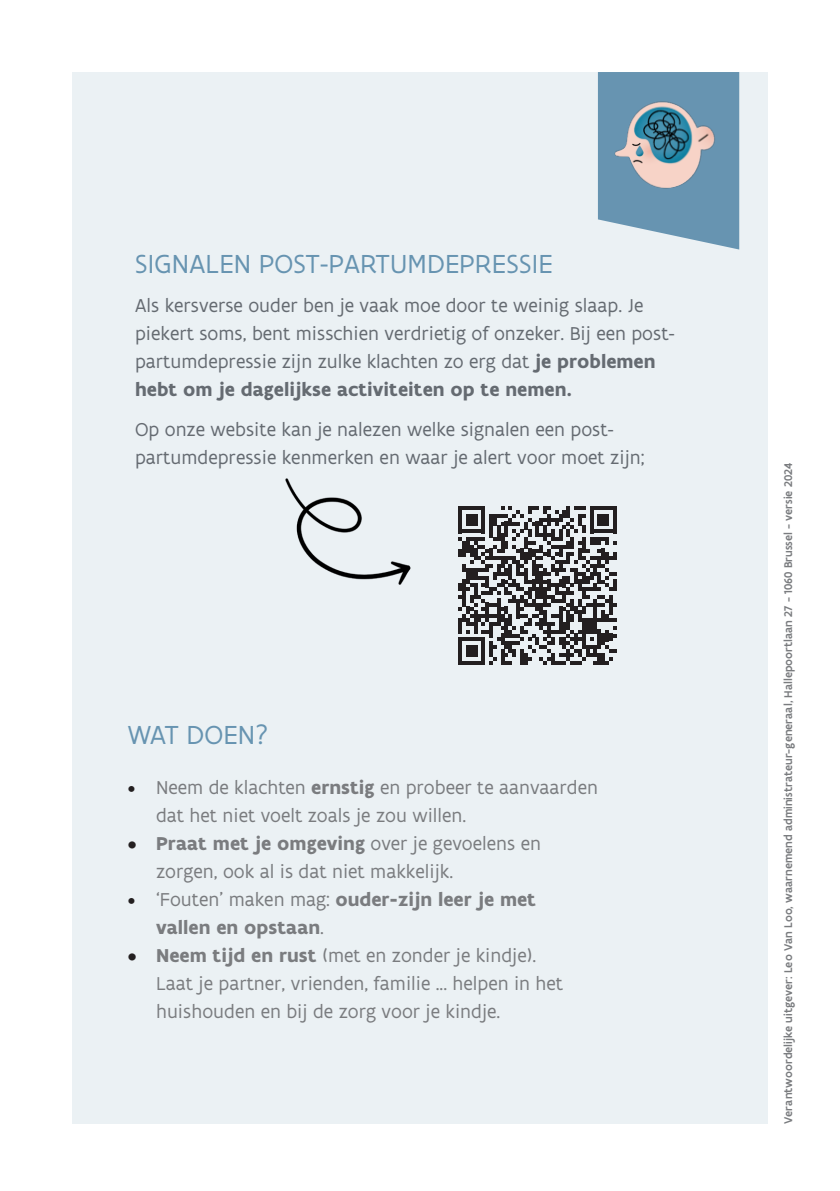
<style>
.page{position:relative;width:840px;height:1191px;background:#fff}
.page>*{position:absolute;margin:0;border:0;box-sizing:border-box;transform-origin:0 0}
.t1{font:28px "Flanders Art Sans";letter-spacing:.005em;color:#6794b1}
.t2{font:20px/28px "Flanders Art Sans";color:#656568}
.t3{font:20px/28px "Flanders Art Sans";color:#7a7c7f}
.t4{font:700 20px/28px "Flanders Art Sans";color:#7a7c7f}
.t5{font:500 12px "Flanders Art Sans";color:#7a7c7f}
.s1{font-weight:700}
.s2{color:#231f20}
.s3{font-weight:700;color:#231f20}
.s4{font-weight:400;color:#231f20}
.s5{font-weight:400}
</style>
<div class="page">
<div style="left:72px;top:72px;width:695px;height:1052px;background:#ebf1f4"></div>
<svg style="left:458px;top:506px;width:158px;height:158px"></svg>
<img style="left:285px;top:478px;width:126px;height:107px">
<svg style="left:598px;top:72px;width:140px;height:177px"></svg>
<img style="left:603px;top:83px;width:130px;height:114px">
<p class="t1" style="left:135px;top:246px;width:419px">SIGNALEN POST-PARTUMDEPRESSIE</p>
<p class="t2" style="left:135px;top:291px;width:540px">Als kersverse ouder ben je vaak moe door te weinig slaap. Je piekert soms, bent misschien verdrietig of onzeker. Bij een post&shy;partumdepressie zijn zulke klachten zo erg dat <span class="s1">je problemen hebt om je dagelijkse activiteiten op te nemen.</span></p>
<p class="t2" style="left:135px;top:414px;width:511px">Op onze website kan je nalezen welke signalen een post&shy;partumdepressie kenmerken en waar je alert voor moet zijn;</p>
<p class="t1" style="left:128px;top:717px;width:142px">WAT DOEN?</p>
<p class="t3" style="left:156px;top:772px;width:443px;text-indent:-28px"><span class="s2">•</span> Neem de klachten <span class="s1">ernstig</span> en probeer te aanvaarden dat het niet voelt zoals je zou willen.</p>
<p class="t3" style="left:156px;top:828px;width:386px;text-indent:-28px"><span class="s3">•</span> <span class="s1">Praat met je omgeving</span> over je gevoelens en zorgen, ook al is dat niet makkelijk.</p>
<p class="t4" style="left:156px;top:885px;width:381px;text-indent:-28px"><span class="s4">•</span> <span class="s5">‘Fouten’ maken mag:</span> ouder-zijn leer je met vallen en opstaan<span class="s5">.</span></p>
<p class="t3" style="left:156px;top:940px;width:408px;text-indent:-28px"><span class="s3">•</span> <span class="s1">Neem tijd en rust</span> (met en zonder je kindje).<br>Laat je partner, vrienden, familie ... helpen in het huishouden en bij de zorg voor je kindje.</p>
<p class="t5" style="left:780px;top:1124px;width:662px;rotate:-90deg">Verantwoordelijke uitgever: Leo Van Loo, waarnemend administrateur-generaal, Hallepoortlaan 27 - 1060 Brussel - versie 2024</p>
</div>
